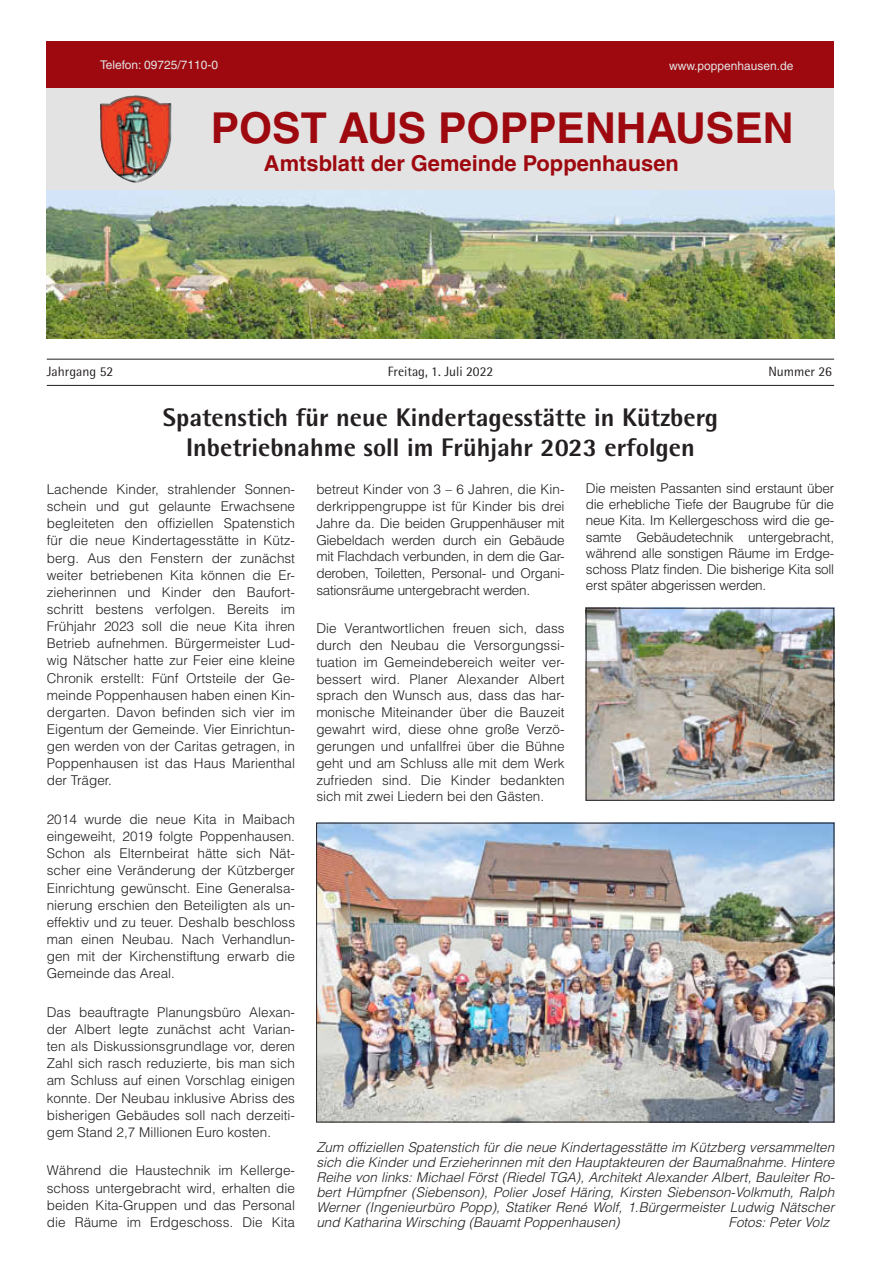
<style>
.page{position:relative;width:881px;height:1263px;background:#fff}
.page>*{position:absolute;margin:0;border:0;box-sizing:border-box;transform-origin:0 0}
.t1{font:700 42.6px "Helvetica LT";color:#9d090f}
.t2{font:800 25.5px/29.5px "Agfa Rotis Semisans";color:#231f20;text-align:center}
.t3{font:700 21.9px "Helvetica LT";color:#9d090f}
.t4{font:300 13.5px/17.1px "Helvetica LT";color:#231f20;text-align:justify}
.t5{font:italic 300 13.5px/15px "Helvetica LT";color:#231f20;text-align:justify}
.t6{font:13.5px "Agfa Rotis Semisans";color:#231f20}
.t7{font:12px "Helvetica LT";color:#e4e3e4}
</style>
<div class="page">
<hr style="left:47px;top:359px;width:786px;height:1px;background:#231f20">
<hr style="left:47px;top:385px;width:786px;height:1px;background:#231f20">
<div style="left:47px;top:88px;width:786px;height:102px;background:#e4e3e4"></div>
<div style="left:47px;top:41px;width:786px;height:47px;background:#9d090f"></div>
<img style="left:47px;top:190px;width:786px;height:149px">
<img style="left:100px;top:95px;width:72px;height:87px">
<img style="left:587px;top:610px;width:244px;height:188px">
<div style="left:585px;top:608px;width:248px;height:192px;border:1px solid #231f20"></div>
<img style="left:318px;top:825px;width:513px;height:295px">
<div style="left:316px;top:823px;width:517px;height:299px;border:1px solid #231f20"></div>
<p class="t7" style="left:100px;top:58px;width:120px">Telefon: 09725/7110-0</p>
<p class="t7" style="left:668px;top:59px;width:126px">www.poppenhausen.de</p>
<h1 class="t1" style="left:210px;top:102px;width:584px">POST AUS POPPENHAUSEN</h1>
<h3 class="t3" style="left:264px;top:150px;width:416px">Amtsblatt der Gemeinde Poppenhausen</h3>
<p class="t6" style="left:47px;top:364px;width:68px">Jahrgang 52</p>
<p class="t6" style="left:387px;top:364px;width:107px">Freitag, 1. Juli 2022</p>
<p class="t6" style="left:768px;top:364px;width:65px">Nummer 26</p>
<h2 class="t2" style="left:163px;top:402px;width:556px">Spatenstich für neue Kindertagesstätte in Kützberg<br>Inbetriebnahme soll im Frühjahr 2023 erfolgen</h2>
<p class="t4" style="left:47px;top:480px;width:250px">Lachende Kinder, strahlender Sonnen&shy;schein und gut gelaunte Erwachsene begleiteten den offiziellen Spatenstich für die neue Kindertagesstätte in Kütz&shy;berg. Aus den Fenstern der zunächst weiter betriebenen Kita können die Er&shy;zieherinnen und Kinder den Baufort&shy;schritt bestens verfolgen. Bereits im Frühjahr 2023 soll die neue Kita ihren Betrieb aufnehmen. Bürgermeister Lud&shy;wig Nätscher hatte zur Feier eine kleine Chronik erstellt: Fünf Ortsteile der Ge&shy;meinde Poppenhausen haben einen Kin&shy;dergarten. Davon befinden sich vier im Eigentum der Gemeinde. Vier Einrichtun&shy;gen werden von der Caritas getragen, in Poppenhausen ist das Haus Marienthal der Träger.</p>
<p class="t4" style="left:47px;top:810px;width:250px">2014 wurde die neue Kita in Maibach eingeweiht, 2019 folgte Poppenhausen.<br>Schon als Elternbeirat hätte sich Nät&shy;scher eine Veränderung der Kützberger Einrichtung gewünscht. Eine Generalsa&shy;nierung erschien den Beteiligten als un&shy;effektiv und zu teuer. Deshalb beschloss man einen Neubau. Nach Verhandlun&shy;gen mit der Kirchenstiftung erwarb die Gemeinde das Areal.</p>
<p class="t4" style="left:47px;top:1003px;width:250px">Das beauftragte Planungsbüro Alexan&shy;der Albert legte zunächst acht Varian&shy;ten als Diskussionsgrundlage vor, deren Zahl sich rasch reduzierte, bis man sich am Schluss auf einen Vorschlag einigen konnte. Der Neubau inklusive Abriss des bisherigen Gebäudes soll nach derzeiti&shy;gem Stand 2,7 Millionen Euro kosten.</p>
<p class="t4" style="left:47px;top:1162px;width:250px">Während die Haustechnik im Kellerge&shy;schoss untergebracht wird, erhalten die beiden Kita-Gruppen und das Personal die Räume im Erdgeschoss. Die Kita</p>
<p class="t4" style="left:585px;top:480px;width:250px;line-height:16px">Die meisten Passanten sind erstaunt über die erhebliche Tiefe der Baugrube für die neue Kita. Im Kellergeschoss wird die ge&shy;samte Gebäudetechnik untergebracht, während alle sonstigen Räume im Erdge&shy;schoss Platz finden. Die bisherige Kita soll erst später abgerissen werden.</p>
<p class="t4" style="left:316px;top:481px;width:250px">betreut Kinder von 3 – 6 Jahren, die Kin&shy;derkrippengruppe ist für Kinder bis drei Jahre da. Die beiden Gruppenhäuser mit Giebeldach werden durch ein Gebäude mit Flachdach verbunden, in dem die Gar&shy;deroben, Toiletten, Personal- und Organi&shy;sationsräume untergebracht werden.</p>
<p class="t4" style="left:316px;top:620px;width:250px">Die Verantwortlichen freuen sich, dass durch den Neubau die Versorgungssi&shy;tuation im Gemeindebereich weiter ver&shy;bessert wird. Planer Alexander Albert sprach den Wunsch aus, dass das har&shy;monische Miteinander über die Bauzeit gewahrt wird, diese ohne große Verzö&shy;gerungen und unfallfrei über die Bühne geht und am Schluss alle mit dem Werk zufrieden sind. Die Kinder bedankten sich mit zwei Liedern bei den Gästen.</p>
<p class="t5" style="left:316px;top:1139px;width:519px">Zum offiziellen Spatenstich für die neue Kindertagesstätte im Kützberg versammelten sich die Kinder und Erzieherinnen mit den Hauptakteuren der Baumaßnahme. Hintere Reihe von links: Michael Först (Riedel TGA), Architekt Alexander Albert, Bauleiter Ro&shy;bert Hümpfner (Siebenson), Polier Josef Häring, Kirsten Siebenson-Volkmuth, Ralph Werner (Ingenieurbüro Popp), Statiker René Wolf, 1.Bürgermeister Ludwig Nätscher und Katharina Wirsching (Bauamt Poppenhausen)</p>
<p class="t5" style="left:728px;top:1214px;width:102px">Fotos: Peter Volz</p>
</div>
